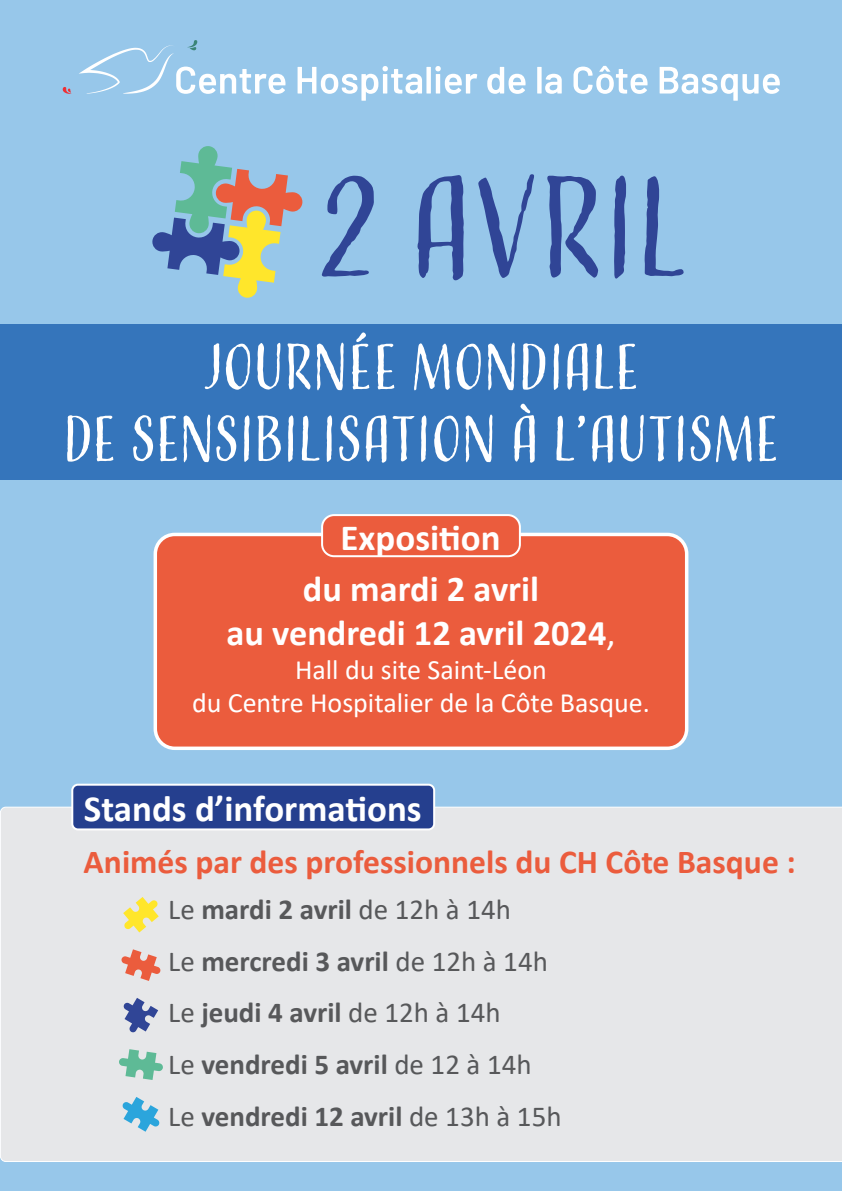
<style>
.page{position:relative;width:842px;height:1191px;background:#97c7ea}
.page>*{position:absolute;margin:0;border:0;box-sizing:border-box;transform-origin:0 0}
.t1{font:132.7px "Adorn Condensed Sans";letter-spacing:-.015em;color:#304596}
.t2{font:59.9px/71.9px "Adorn Condensed Sans";letter-spacing:-.02em;color:#fff;text-align:center}
.t3{font:700 37px "Calibri";color:#fff}
.t4{font:700 36.4px/43.6px "Calibri";color:#fff;text-align:center}
.t5{font:700 33.6px "Calibri";color:#eb5c3d}
.t6{font:700 29px "Calibri";color:#57585a}
.t7{font:29px "Calibri";color:#57585a}
.t8{font:28px/33.6px "Calibri";color:#fff;text-align:center}
.s1{font-weight:400}
.s2{font-weight:700}
</style>
<div class="page">
<div style="left:0;top:325px;width:842px;height:155px;background:#3575bb"></div>
<div style="left:0;top:806px;width:842px;height:355px;background:#e6e7e9"></div>
<div style="left:155px;top:534px;width:532px;height:214px;background:#eb5c3d;border-radius:19px"></div>
<div style="left:154px;top:533px;width:534px;height:217px;border:3px solid #fff;border-radius:19px"></div>
<svg style="left:152px;top:146px;width:151px;height:152px"></svg>
<svg style="left:123px;top:897px;width:36px;height:35px"></svg>
<svg style="left:123px;top:997px;width:35px;height:35px"></svg>
<svg style="left:121px;top:949px;width:40px;height:32px"></svg>
<svg style="left:119px;top:1049px;width:44px;height:31px"></svg>
<svg style="left:122px;top:1096px;width:38px;height:35px"></svg>
<svg style="left:62px;top:87px;width:10px;height:7px"></svg>
<svg style="left:79px;top:40px;width:206px;height:54px"></svg>
<svg style="left:298px;top:66px;width:179px;height:35px"></svg>
<svg style="left:487px;top:67px;width:38px;height:27px"></svg>
<svg style="left:537px;top:67px;width:25px;height:27px"></svg>
<svg style="left:660px;top:67px;width:120px;height:34px"></svg>
<svg style="left:573px;top:66px;width:74px;height:28px"></svg>
<div style="left:72px;top:784px;width:362px;height:45px;background:#253f8e;border-radius:6px"></div>
<div style="left:71px;top:783px;width:364px;height:47px;border:2px solid #fff;border-radius:6px"></div>
<div style="left:322px;top:515px;width:198px;height:41px;background:#eb5c3d;border-radius:12px"></div>
<div style="left:321px;top:514px;width:200px;height:43px;border:2px solid #fff;border-radius:12px"></div>
<p class="t1" style="left:317px;top:144px;width:374px">2 AVRIL</p>
<p class="t2" style="left:63px;top:335px;width:718px">JOURNÉE MONDIALE<br>DE SENSIBILISATION À L’AUTISME</p>
<p class="t3" style="left:341px;top:511px;width:162px">Exposition</p>
<p class="t4" style="left:226px;top:567px;width:391px">du mardi 2 avril<br>au vendredi 12 avril 2024<span class="s1">,</span></p>
<p class="t8" style="left:192px;top:652px;width:459px">Hall du site Saint-Léon<br>du Centre Hospitalier de la Côte Basque.</p>
<p class="t3" style="left:84px;top:782px;width:339px">Stands d’informations</p>
<p class="t5" style="left:84px;top:838px;width:714px">Animés par des professionnels du CH Côte Basque :</p>
<p class="t7" style="left:168px;top:889px;width:344px">Le <span class="s2">mardi 2 avril</span> de 12h à 14h</p>
<p class="t6" style="left:168px;top:940px;width:381px"><span class="s1">Le</span> mercredi 3 avril <span class="s1">de 12h à 14h</span></p>
<p class="t7" style="left:168px;top:992px;width:334px">Le <span class="s2">jeudi 4 avril</span> de 12h à 14h</p>
<p class="t6" style="left:168px;top:1044px;width:365px"><span class="s1">Le</span> vendredi 5 avril <span class="s1">de 12 à 14h</span></p>
<p class="t6" style="left:168px;top:1096px;width:395px"><span class="s1">Le</span> vendredi 12 avril <span class="s1">de 13h à 15h</span></p>
</div>
